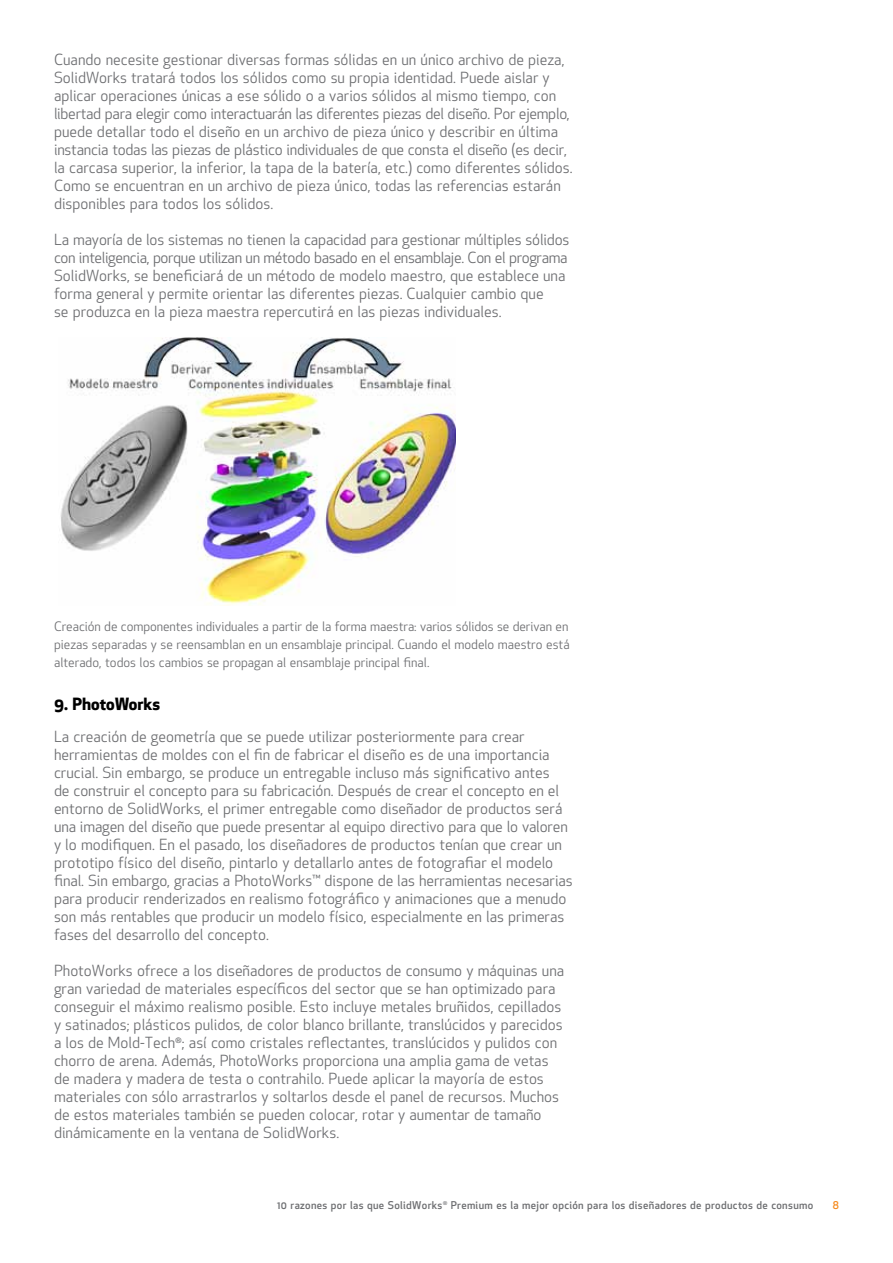
<style>
.page{position:relative;width:893px;height:1263px;background:#fff}
.page>*{position:absolute;margin:0;border:0;box-sizing:border-box;transform-origin:0 0}
.t1{font:700 16.5px "SW Apex New";color:#000}
.t2{font:15px/18px "SW Apex New";color:#6d6e71}
.t3{font:12.75px/18px "SW Apex New";color:#6d6e71;text-align:justify}
.t4{font:500 10.5px "SW Apex New";letter-spacing:.03em;color:#6d6e71}
.t5{font:500 10.5px "SW Apex New";color:#f68b1f}
</style>
<div class="page">
<img style="left:60px;top:337px;width:395px;height:269px">
<p class="t2" style="left:54px;top:51px;width:520px">Cuando necesite gestionar diversas formas sólidas en un único archivo de pieza, SolidWorks tratará todos los sólidos como su propia identidad. Puede aislar y aplicar operaciones únicas a ese sólido o a varios sólidos al mismo tiempo, con libertad para elegir como interactuarán las diferentes piezas del diseño. Por ejemplo, puede detallar todo el diseño en un archivo de pieza único y describir en última instancia todas las piezas de plástico individuales de que consta el diseño (es decir, la carcasa superior, la inferior, la tapa de la batería, etc.) como diferentes sólidos.<br>Como se encuentran en un archivo de pieza único, todas las referencias estarán disponibles para todos los sólidos.</p>
<p class="t2" style="left:54px;top:231px;width:517px">La mayoría de los sistemas no tienen la capacidad para gestionar múltiples sólidos con inteligencia, porque utilizan un método basado en el ensamblaje. Con el programa SolidWorks, se beneficiará de un método de modelo maestro, que establece una forma general y permite orientar las diferentes piezas. Cualquier cambio que<br>se produzca en la pieza maestra repercutirá en las piezas individuales.</p>
<p class="t3" style="left:54px;top:617px;width:517px">Creación de componentes individuales a partir de la forma maestra: varios sólidos se derivan en piezas separadas y se reensamblan en un ensamblaje principal. Cuando el modelo maestro está alterado, todos los cambios se propagan al ensamblaje principal final.</p>
<p class="t1" style="left:54px;top:692px;width:108px">9. PhotoWorks</p>
<p class="t2" style="left:54px;top:727px;width:520px">La creación de geometría que se puede utilizar posteriormente para crear herramientas de moldes con el fin de fabricar el diseño es de una importancia crucial. Sin embargo, se produce un entregable incluso más significativo antes<br>de construir el concepto para su fabricación. Después de crear el concepto en el entorno de SolidWorks, el primer entregable como diseñador de productos será una imagen del diseño que puede presentar al equipo directivo para que lo valoren y lo modifiquen. En el pasado, los diseñadores de productos tenían que crear un prototipo físico del diseño, pintarlo y detallarlo antes de fotografiar el modelo final. Sin embargo, gracias a PhotoWorks™ dispone de las herramientas necesarias para producir renderizados en realismo fotográfico y animaciones que a menudo son más rentables que producir un modelo físico, especialmente en las primeras fases del desarrollo del concepto.</p>
<p class="t2" style="left:54px;top:961px;width:512px">PhotoWorks ofrece a los diseñadores de productos de consumo y máquinas una gran variedad de materiales específicos del sector que se han optimizado para conseguir el máximo realismo posible. Esto incluye metales bruñidos, cepillados y satinados; plásticos pulidos, de color blanco brillante, translúcidos y parecidos a los de Mold-Tech<sup>®</sup>; así como cristales reflectantes, translúcidos y pulidos con chorro de arena. Además, PhotoWorks proporciona una amplia gama de vetas de madera y madera de testa o contrahilo. Puede aplicar la mayoría de estos materiales con sólo arrastrarlos y soltarlos desde el panel de recursos. Muchos de estos materiales también se pueden colocar, rotar y aumentar de tamaño dinámicamente en la ventana de SolidWorks.</p>
<p class="t4" style="left:277px;top:1198px;width:538px">10 razones por las que SolidWorks<sup>®</sup> Premium es la mejor opción para los diseñadores de productos de consumo</p>
<p class="t5" style="left:833px;top:1198px;width:8px">8</p>
</div>
